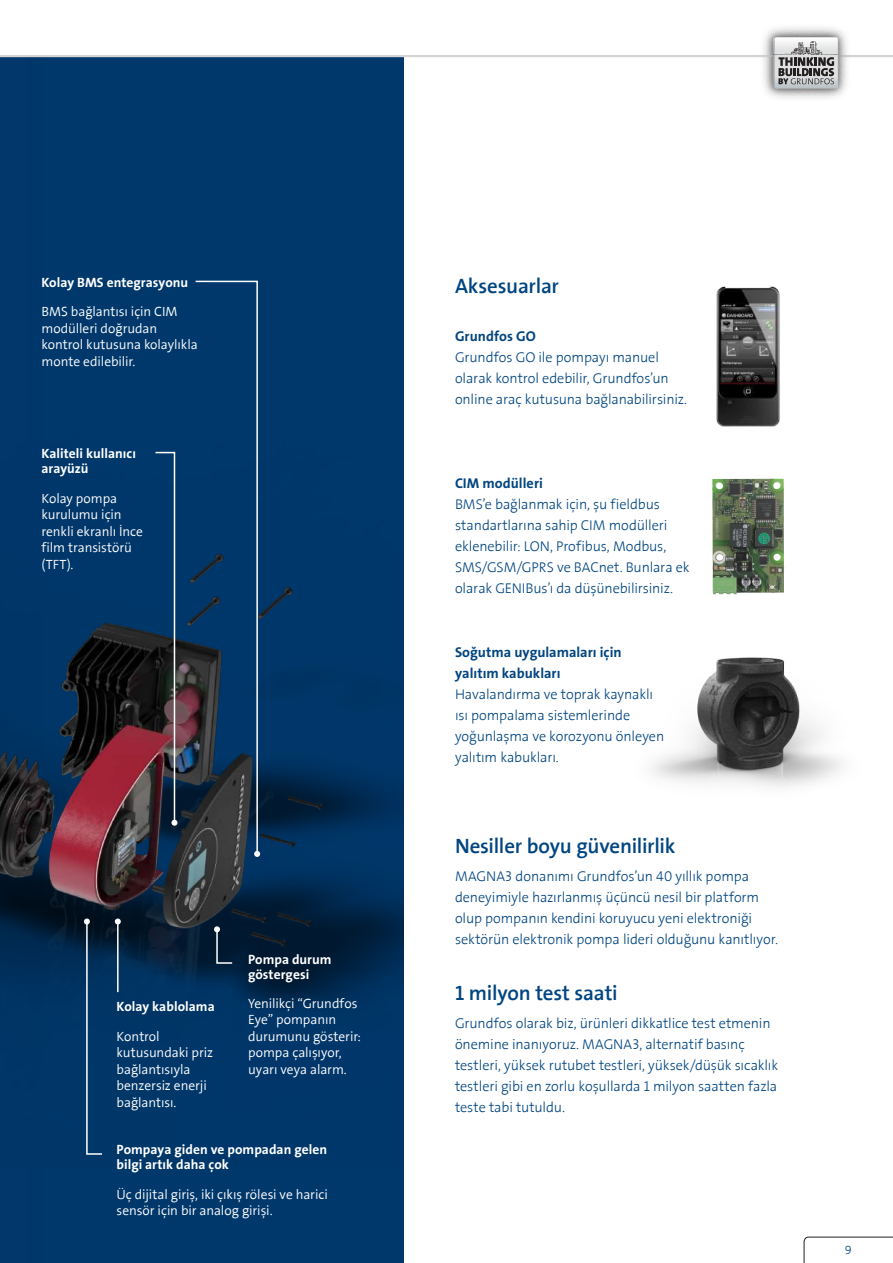
<style>
.page{position:relative;width:893px;height:1263px;background:#fff}
.page>*{position:absolute;margin:0;border:0;box-sizing:border-box;transform-origin:0 0}
.t1{font:600 21px "The Sans Grundfos TR6 SB";letter-spacing:-.015em;color:#004580}
.t2{font:300 14.25px/21px "The Sans Grundfos TR3 L";letter-spacing:-.01em;color:#004580}
.t3{font:700 14.25px/21px "The Sans Grundfos TR7 B";color:#004580}
.t4{font:13.5px/16.5px "The Sans Grundfos TR4 SL";letter-spacing:-.005em;color:#fff}
.t5{font:700 13.5px/15px "The Sans Grundfos TR7 B";color:#fff}
.t6{font:300 12px "The Sans Grundfos TR3 L";color:#004580}
</style>
<div class="page">
<div style="left:0;top:56px;width:404px;height:1207px;background:#00386b"></div>
<img style="left:0;top:576px;width:403px;height:433px">
<svg style="left:803px;top:1236px;width:90px;height:27px"></svg>
<hr style="left:0;top:55px;width:893px;height:2px;background:#d5d4d5">
<div style="left:761px;top:23px;width:91px;height:79px;background:#241f1f;opacity:.35"></div>
<div style="left:767px;top:29px;width:79px;height:67px;background:#241f1f;opacity:.35"></div>
<svg style="left:773px;top:38px;width:65px;height:50px;background:#abacac"></svg>
<svg style="left:214px;top:926px;width:20px;height:38px"></svg>
<svg style="left:84px;top:918px;width:20px;height:237px"></svg>
<hr style="left:117px;top:921px;width:2px;height:71px;background:#fff">
<svg style="left:115px;top:918px;width:6px;height:6px"></svg>
<svg style="left:154px;top:451px;width:23px;height:375px"></svg>
<svg style="left:194px;top:280px;width:66px;height:577px"></svg>
<img style="left:651px;top:657px;width:192px;height:130px">
<img style="left:716px;top:286px;width:64px;height:141px">
<img style="left:712px;top:479px;width:72px;height:115px">
<p class="t5" style="left:41px;top:276px;width:148px">Kolay BMS entegrasyonu</p>
<p class="t4" style="left:41px;top:304px;width:158px">BMS bağlantısı için CIM modülleri doğrudan kontrol kutusuna kolaylıkla monte edilebilir.</p>
<p class="t5" style="left:41px;top:447px;width:96px">Kaliteli kullanıcı arayüzü</p>
<p class="t4" style="left:41px;top:490px;width:103px">Kolay pompa kurulumu için renkli ekranlı İnce film transistörü (TFT).</p>
<p class="t5" style="left:117px;top:1000px;width:100px">Kolay kablolama</p>
<p class="t4" style="left:117px;top:1028px;width:98px">Kontrol kutusundaki priz bağlantısıyla benzersiz enerji bağlantısı.</p>
<p class="t5" style="left:248px;top:952px;width:85px">Pompa durum göstergesi</p>
<p class="t4" style="left:248px;top:995px;width:115px">Yenilikçi “Grundfos<br>Eye” pompanın durumunu gösterir: pompa çalışıyor, uyarı veya alarm.</p>
<p class="t5" style="left:117px;top:1143px;width:212px">Pompaya giden ve pompadan gelen bilgi artık daha çok</p>
<p class="t4" style="left:117px;top:1186px;width:213px">Üç dijital giriş, iki çıkış rölesi ve harici sensör için bir analog girişi.</p>
<h1 class="t1" style="left:455px;top:275px;width:106px">Aksesuarlar</h1>
<p class="t3" style="left:455px;top:327px;width:82px">Grundfos GO</p>
<p class="t2" style="left:455px;top:348px;width:234px">Grundfos GO ile pompayı manuel olarak kontrol edebilir, Grundfos’un online araç kutusuna bağlanabilirsiniz.</p>
<p class="t3" style="left:455px;top:474px;width:89px">CIM modülleri</p>
<p class="t2" style="left:455px;top:495px;width:236px">BMS’e bağlanmak için, şu fieldbus standartlarına sahip CIM modülleri eklenebilir: LON, Profibus, Modbus, SMS/GSM/GPRS ve BACnet. Bunlara ek olarak GENIBus’ı da düşünebilirsiniz.</p>
<p class="t3" style="left:455px;top:642px;width:168px">Soğutma uygulamaları için yalıtım kabukları</p>
<p class="t2" style="left:455px;top:684px;width:211px">Havalandırma ve toprak kaynaklı ısı pompalama sistemlerinde yoğunlaşma ve korozyonu önleyen yalıtım kabukları.</p>
<h1 class="t1" style="left:455px;top:835px;width:222px">Nesiller boyu güvenilirlik</h1>
<p class="t2" style="left:455px;top:866px;width:325px">MAGNA3 donanımı Grundfos’un 40 yıllık pompa deneyimiyle hazırlanmış üçüncü nesil bir platform olup pompanın kendini koruyucu yeni elektroniği sektörün elektronik pompa lideri olduğunu kanıtlıyor.</p>
<h1 class="t1" style="left:455px;top:982px;width:164px">1 milyon test saati</h1>
<p class="t2" style="left:455px;top:1013px;width:325px">Grundfos olarak biz, ürünleri dikkatlice test etmenin önemine inanıyoruz. MAGNA3, alternatif basınç testleri, yüksek rutubet testleri, yüksek/düşük sıcaklık testleri gibi en zorlu koşullarda 1 milyon saatten fazla teste tabi tutuldu.</p>
<p class="t6" style="left:845px;top:1244px;width:8px">9</p>
</div>
